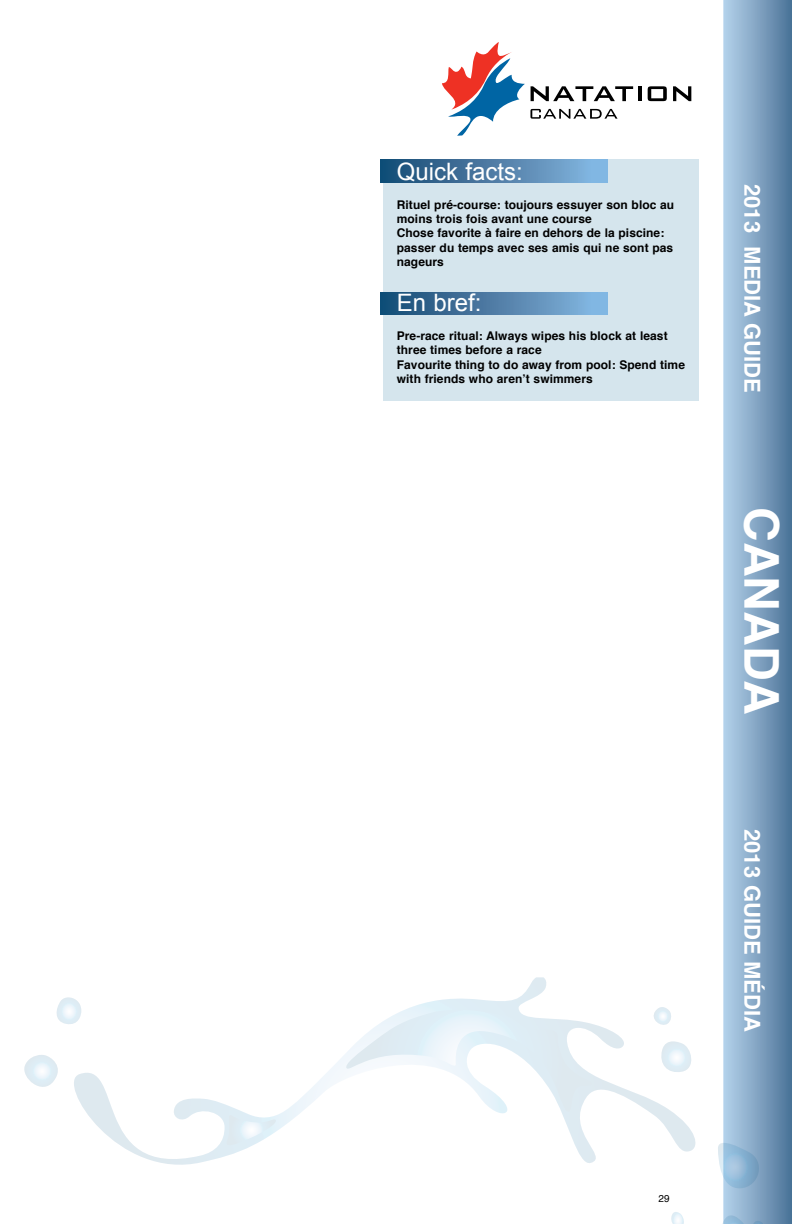
<style>
.page{position:relative;width:792px;height:1224px;background:#fff}
.page>*{position:absolute;margin:0;border:0;box-sizing:border-box;transform-origin:0 0}
.t1{font:700 48px "Helvetica";color:#fff}
.t2{font:24px "Arial";color:#fff}
.t3{font:700 22px "Helvetica";color:#fff}
.t4{font:700 12px/14.4px "Helvetica";letter-spacing:.005em;color:#000}
.t5{font:10px "Helvetica";color:#000}
</style>
<div class="page">
<svg style="left:723px;top:0;width:69px;height:1224px;background:#80a3c1"></svg>
<hr style="left:638px;top:86px;width:3px;height:15px;background:#000">
<svg style="left:648px;top:86px;width:19px;height:15px"></svg>
<svg style="left:673px;top:86px;width:18px;height:15px"></svg>
<svg style="left:442px;top:42px;width:191px;height:94px"></svg>
<svg style="left:74px;top:977px;width:622px;height:188px"></svg>
<svg style="left:659px;top:1041px;width:37px;height:34px"></svg>
<svg style="left:722px;top:1215px;width:42px;height:9px"></svg>
<svg style="left:671px;top:1212px;width:13px;height:12px"></svg>
<svg style="left:649px;top:1007px;width:23px;height:21px"></svg>
<svg style="left:56px;top:997px;width:26px;height:29px"></svg>
<svg style="left:718px;top:1143px;width:48px;height:47px;background:#97b9d4"></svg>
<svg style="left:24px;top:1055px;width:34px;height:32px"></svg>
<svg style="left:344px;top:1010px;width:249px;height:103px"></svg>
<svg style="left:225px;top:1115px;width:51px;height:32px"></svg>
<div style="left:383px;top:159px;width:315px;height:241px;background:#d5e5ed"></div>
<div style="left:381px;top:160px;width:226px;height:22px;background:linear-gradient(to right,#154770,#88b7e2)"></div>
<div style="left:381px;top:293px;width:226px;height:22px;background:linear-gradient(to right,#154770,#88b7e2)"></div>
<h2 class="t2" style="left:397px;top:156px;width:128px">Quick facts:</h2>
<p class="t4" style="left:397px;top:197px;width:279px">Rituel pré-course: toujours essuyer son bloc au moins trois fois avant une course<br>Chose favorite à faire en dehors de la piscine: passer du temps avec ses amis qui ne sont pas nageurs</p>
<h2 class="t2" style="left:397px;top:287px;width:86px">En bref:</h2>
<p class="t4" style="left:397px;top:329px;width:290px">Pre-race ritual: Always wipes his block at least three times before a race<br>Favourite thing to do away from pool: Spend time with friends who aren’t swimmers</p>
<h3 class="t3" style="left:770px;top:184px;width:210px;rotate:90deg">2013 MEDIA GUIDE</h3>
<h1 class="t1" style="left:800px;top:507px;width:209px;rotate:90deg">CANADA</h1>
<h3 class="t3" style="left:770px;top:829px;width:204px;rotate:90deg">2013 GUIDE MÉDIA</h3>
<p class="t5" style="left:659px;top:1190px;width:13px">29</p>
</div>
